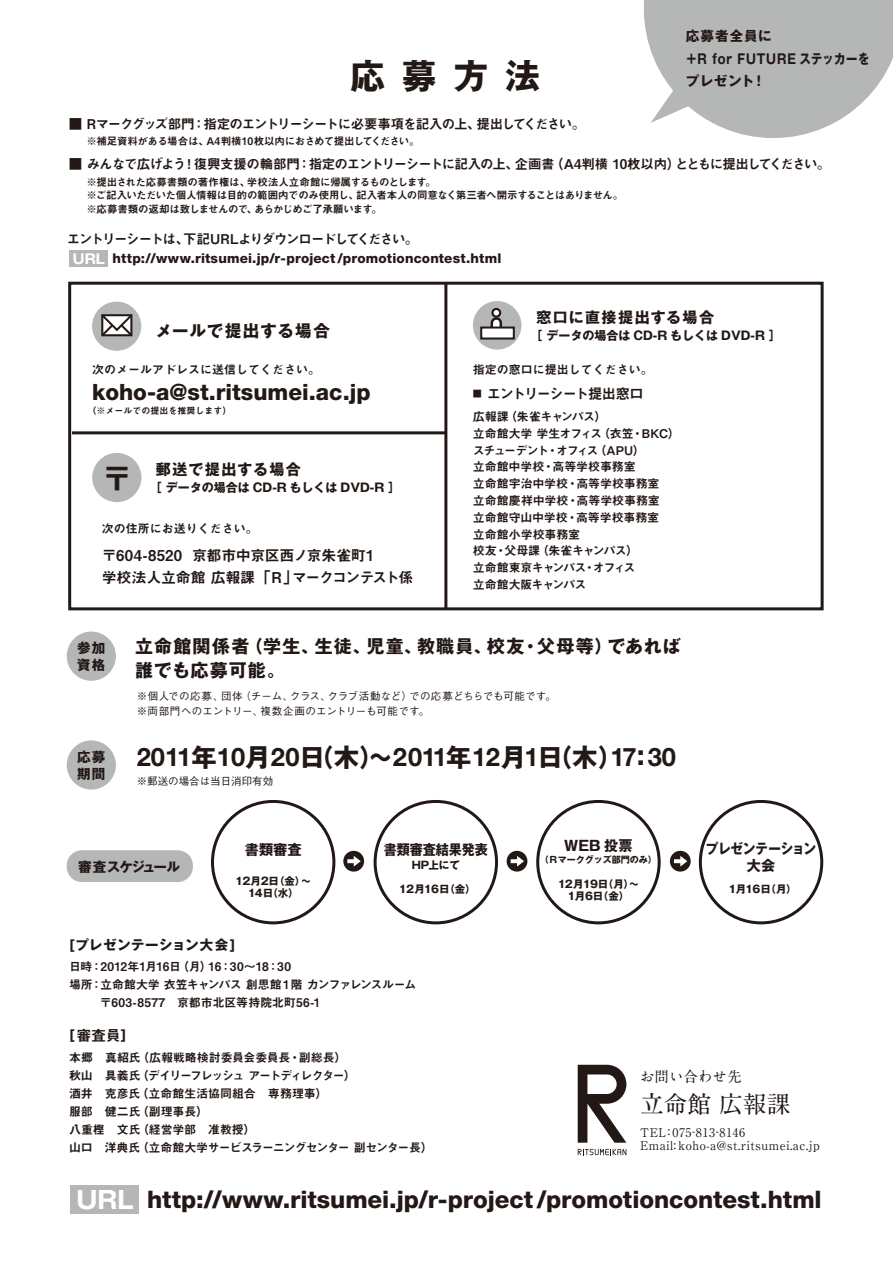
<style>
.page{position:relative;width:893px;height:1263px;background:#fff}
.page>*{position:absolute;margin:0;border:0;box-sizing:border-box;transform-origin:0 0}
.t1{font:700 34.5px "Gothic MB101 Pr 5";color:#221815}
.t2{font:700 30px "Gothic MB101 Pr 5";color:#221815}
.t3{font:700 25.5px "Helvetica Neue LT Pro";color:#221815}
.t4{font:800 24.15px "Helvetica Neue LT Pro";color:#221815}
.t5{font:700 23.7px "A1 Mincho Std";color:#221815}
.t6{font:800 22.5px "Helvetica Neue LT Pro";color:#221815}
.t7{font:700 18px/24px "Gothic MB101 Pr 5";letter-spacing:.065em;color:#221815}
.t8{font:700 16.5px "Gothic MB101 Pr 5";letter-spacing:.07em;color:#221815}
.t9{font:15px/22.5px "Midashi Go Pro MB31";letter-spacing:-.025em;color:#221815}
.t10{font:700 15px "Gothic MB101 Pr 5";letter-spacing:.09em;color:#221815}
.t11{font:700 14.55px "A1 Mincho Std";color:#221815}
.t12{font:14.25px "Midashi Go Pro MB31";letter-spacing:-.09em;color:#221815}
.t13{font:700 14.1px/17px "Gothic MB101 Pr 5";letter-spacing:-.02em;color:#221815;text-align:center;scale:.89 1}
.t14{font:700 14.1px "Gothic MB101 Pr 5";color:#221815}
.t15{font:700 14.1px "Gothic MB101 Pr 5";color:#221815;scale:.92 1}
.t16{font:13.5px "Midashi Go Pro MB31";letter-spacing:-.08em;color:#221815}
.t17{font:800 13.5px "Helvetica Neue LT Pro";letter-spacing:.015em;color:#221815}
.t18{font:700 13.5px/16.5px "Gothic MB101 Pr 5";letter-spacing:.06em;color:#221815}
.t19{font:700 13.5px "Gothic MB101 Pr 5";letter-spacing:.03em;color:#221815}
.t20{font:700 13.5px "Gothic MB101 Pr 5";letter-spacing:-.08em;color:#221815}
.t21{font:12px/16.8px "Midashi Go Pro MB31";letter-spacing:-.01em;color:#221815}
.t22{font:700 12px/13.5px "A1 Mincho Std";letter-spacing:.05em;color:#221815}
.t23{font:700 12px "Gothic MB101 Pr 5";color:#221815}
.t24{font:12px "Midashi Go Pro MB31";letter-spacing:-.075em;color:#221815}
.t25{font:12px "Midashi Go Pro MB31";letter-spacing:-.03em;color:#221815}
.t26{font:10.5px/13.5px "Midashi Go Pro MB31";letter-spacing:-.04em;color:#221815}
.t27{font:500 10.5px/15px "Gothic BBB Pro";letter-spacing:.02em;color:#221815}
.t28{font:700 10.5px/12px "Gothic MB101 Pr 5";letter-spacing:-.035em;color:#221815;text-align:center}
.t29{font:500 10.5px "Gothic BBB Pro";color:#221815}
.t30{font:9px "Midashi Go Pro MB31";color:#221815}
.t31{font:700 9px "Gothic MB101 Pr 5";color:#221815}
.s1{font-family:"Gothic MB101 Pr 5";font-weight:700;color:#fff}
.s2{font-size:9px}
.s3{font-family:"Gothic MB101 Pr 5"}
.s4{font-family:"Gothic MB101 Pr 5";font-weight:700;font-size:13.5px}
</style>
<div class="page">
<svg style="left:644px;top:0;width:249px;height:138px"></svg>
<div style="left:67px;top:850px;width:126px;height:32px;background:#b5b6b6;border-radius:15px"></div>
<div style="left:70px;top:250px;width:38px;height:16px;background:#b5b6b6"></div>
<svg style="left:578px;top:1149px;width:48px;height:6px"></svg>
<svg style="left:578px;top:1065px;width:48px;height:78px"></svg>
<div style="left:211px;top:800px;width:124px;height:124px;border:3px solid #221815;border-radius:50%"></div>
<div style="left:374px;top:800px;width:124px;height:124px;border:3px solid #221815;border-radius:50%"></div>
<div style="left:699px;top:800px;width:124px;height:124px;border:3px solid #221815;border-radius:50%"></div>
<div style="left:536px;top:800px;width:125px;height:124px;border:3px solid #221815;border-radius:50%"></div>
<svg style="left:343px;top:851px;width:21px;height:20px"></svg>
<svg style="left:507px;top:851px;width:20px;height:20px"></svg>
<svg style="left:670px;top:851px;width:21px;height:20px"></svg>
<div style="left:92px;top:302px;width:49px;height:49px;background:#b5b6b6;border-radius:50%"></div>
<svg style="left:101px;top:314px;width:32px;height:23px"></svg>
<div style="left:92px;top:453px;width:49px;height:49px;background:#b5b6b6;border-radius:50%"></div>
<div style="left:473px;top:301px;width:48px;height:49px;background:#b5b6b6;border-radius:50%"></div>
<div style="left:492px;top:309px;width:8px;height:8px;background:#fff;border-radius:50%"></div>
<div style="left:491px;top:308px;width:10px;height:10px;border:2px solid #221815;border-radius:50%"></div>
<svg style="left:489px;top:317px;width:14px;height:23px"></svg>
<div style="left:480px;top:326px;width:35px;height:13px;background:#fff;border:2px solid #221815"></div>
<div style="left:68px;top:282px;width:756px;height:328px;border:3px solid #221815"></div>
<hr style="left:444px;top:283px;width:3px;height:326px;background:#221815">
<hr style="left:72px;top:431px;width:374px;height:3px;background:#221815">
<div style="left:67px;top:631px;width:49px;height:50px;background:#b5b6b6;border-radius:50%"></div>
<div style="left:67px;top:740px;width:49px;height:50px;background:#b5b6b6;border-radius:50%"></div>
<div style="left:70px;top:1185px;width:69px;height:29px;background:#b5b6b6"></div>
<h1 class="t1" style="left:350px;top:47px;width:191px">応募方法</h1>
<p class="t18" style="left:686px;top:24px;width:185px;line-height:22.5px">応募者全員に<br>＋R for FUTURE ステッカーを</p>
<p class="t18" style="left:686px;top:72px;width:81px">プレゼント！</p>
<p class="t16" style="left:69px;top:113px;width:518px">■ Rマークグッズ部門：指定のエントリーシートに必要事項を記入の上、提出してください。</p>
<p class="t26" style="left:69px;top:133px;width:352px">　 ※補足資料がある場合は、A4判横10枚以内におさめて提出してください。</p>
<p class="t16" style="left:69px;top:153px;width:763px">■ みんなで広げよう！復興支援の輪部門：指定のエントリーシートに記入の上、企画書（A4判横 10枚以内）とともに提出してください。</p>
<p class="t26" style="left:86px;top:174px;width:539px;text-indent:-17px">　 ※提出された応募書類の著作権は、学校法人立命館に帰属するものとします。<br>※ご記入いただいた個人情報は目的の範囲内でのみ使用し、記入者本人の同意なく第三者へ開示することはありません。※応募書類の返却は致しませんので、あらかじめご了承願います。</p>
<p class="t16" style="left:67px;top:228px;width:353px">エントリーシートは、下記URLよりダウンロードしてください。</p>
<p class="t17" style="left:73px;top:251px;width:430px"><span class="s1">URL</span> http://www.ritsumei.jp/r-project /promotioncontest.html</p>
<h3 class="t8" style="left:156px;top:317px;width:176px">メールで提出する場合</h3>
<p class="t10" style="left:536px;top:305px;width:179px">窓口に直接提出する場合</p>
<p class="t23" style="left:530px;top:325px;width:252px">［ データの場合は CD-R もしくは DVD-R ］</p>
<p class="t21" style="left:92px;top:360px;width:229px">次のメールアドレスに送信してください。</p>
<p class="t30" style="left:88px;top:403px;width:145px">（※メールでの提出を推奨します）</p>
<h3 class="t6" style="left:92px;top:378px;width:280px">koho-a@st.ritsumei.ac.jp</h3>
<h2 class="t2" style="left:102px;top:454px;width:31px">〒</h2>
<p class="t10" style="left:156px;top:456px;width:147px">郵送で提出する場合</p>
<p class="t23" style="left:150px;top:477px;width:252px">［ データの場合は CD-R もしくは DVD-R ］</p>
<p class="t21" style="left:102px;top:518px;width:158px">次の住所にお送りください。</p>
<p class="t9" style="left:102px;top:542px;width:313px">〒604-8520 京都市中京区西ノ京朱雀町1<br>学校法人立命館 広報課「Ｒ」マークコンテスト係</p>
<p class="t21" style="left:473px;top:360px;width:181px">指定の窓口に提出してください。</p>
<p class="t12" style="left:473px;top:382px;width:172px"><span class="s2">■</span> エントリーシート提出窓口</p>
<p class="t21" style="left:473px;top:407px;width:208px">広報課（朱雀キャンパス）<br>立命館大学 学生オフィス（衣笠・BKC）スチューデント・オフィス（APU）<br>立命館中学校・高等学校事務室<br>立命館宇治中学校・高等学校事務室<br>立命館慶祥中学校・高等学校事務室<br>立命館守山中学校・高等学校事務室<br>立命館小学校事務室<br>校友・父母課（朱雀キャンパス）<br>立命館東京キャンパス・オフィス<br>立命館大阪キャンパス</p>
<p class="t18" style="left:77px;top:639px;width:30px">参加資格</p>
<p class="t18" style="left:77px;top:748px;width:30px">応募期間</p>
<h3 class="t7" style="left:135px;top:633px;width:547px">立命館関係者（学生、生徒、児童、教職員、校友・父母等）であれば誰でも応募可能。</h3>
<p class="t27" style="left:137px;top:687px;width:421px">※個人での応募、団体（チーム、クラス、クラブ活動など）での応募どちらでも可能です。※両部門へのエントリー、複数企画のエントリーも可能です。</p>
<h3 class="t3" style="left:137px;top:741px;width:541px">2011<span class="s3">年</span>10<span class="s3">月</span>20<span class="s3">日（木）～</span>2011<span class="s3">年</span>12<span class="s3">月</span>1<span class="s3">日（木）</span>17<span class="s3">:</span>30</h3>
<p class="t29" style="left:137px;top:772px;width:138px">※郵送の場合は当日消印有効</p>
<p class="t20" style="left:78px;top:855px;width:103px">審査スケジュール</p>
<p class="t14" style="left:245px;top:838px;width:58px">書類審査</p>
<p class="t28" style="left:235px;top:874px;width:78px">12月2日（金）～<br>14日（水）</p>
<p class="t15" style="left:384px;top:838px;width:115px">書類審査結果発表</p>
<p class="t28" style="left:412px;top:858px;width:50px">HP上にて</p>
<p class="t28" style="left:399px;top:882px;width:78px">12月16日（金）</p>
<p class="t14" style="left:564px;top:834px;width:70px">WEB 投票</p>
<p class="t31" style="left:540px;top:852px;width:118px">（Ｒマークグッズ部門のみ）</p>
<p class="t28" style="left:558px;top:877px;width:83px">12月19日（月）～<br>1月6日（金）</p>
<p class="t13" style="left:706px;top:839px;width:125px">プレゼンテーション大会</p>
<p class="t28" style="left:728px;top:882px;width:70px">1月16日（月）</p>
<p class="t19" style="left:69px;top:934px;width:168px">[プレゼンテーション大会]</p>
<p class="t25" style="left:69px;top:957px;width:223px">日時：2012年1月16日（月）16：30～18：30</p>
<p class="t24" style="left:69px;top:975px;width:349px">場所：立命館大学 衣笠キャンパス 創思館１階 カンファレンスルーム</p>
<p class="t21" style="left:100px;top:993px;width:222px">〒603-8577　京都市北区等持院北町56-1</p>
<p class="t9" style="left:69px;top:1022px;width:59px"><span class="s4">[</span>審査員<span class="s4">]</span></p>
<p class="t21" style="left:69px;top:1047px;width:365px;line-height:18px">本郷　真紹氏（広報戦略検討委員会委員長・副総長）<br>秋山　具義氏（デイリーフレッシュ アートディレクター）<br>酒井　克彦氏（立命館生活協同組合　専務理事）<br>服部　健二氏（副理事長）<br>八重樫　文氏（経営学部　准教授）<br>山口　洋典氏（立命館大学サービスラーニングセンター 副センター長）</p>
<p class="t11" style="left:640px;top:1065px;width:103px">お問い合わせ先</p>
<h3 class="t5" style="left:640px;top:1085px;width:152px">立命館 広報課</h3>
<p class="t22" style="left:640px;top:1124px;width:181px">TEL: 075-813-8146<br>Email: koho-a@st.ritsumei.ac.jp</p>
<h3 class="t4" style="left:77px;top:1185px;width:747px"><span class="s1">URL</span> http://www.ritsumei.jp/r-project /promotioncontest.html</h3>
</div>
